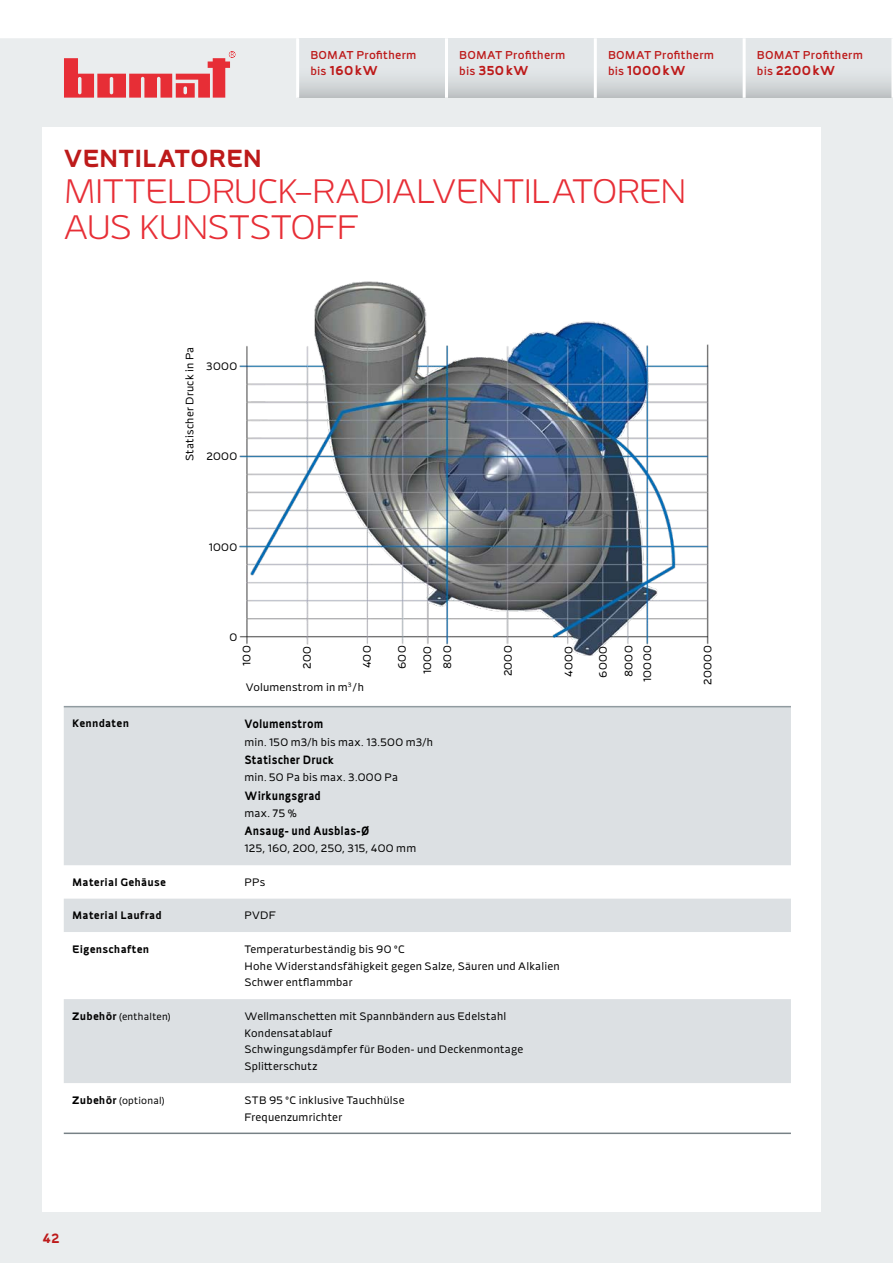
<style>
.page{position:relative;width:893px;height:1263px;background:#fff}
.page>*{position:absolute;margin:0;border:0;box-sizing:border-box;transform-origin:0 0}
.t1{font:300 33px/36px "Adonide";letter-spacing:-.02em;color:#e72e36}
.t2{font:700 24px "Adonide";color:#bd1a1a}
.t3{font:700 13.2px "Adonide";color:#bd1a1a}
.t4{font:700 12.6px "Adonide";letter-spacing:.025em;color:#bd1a1a}
.t5{font:700 11.7px "Adonide";letter-spacing:.015em;color:#000;scale:.9 1}
.t6{font:500 11.1px "Adonide";letter-spacing:.025em;color:#bd1a1a}
.t7{font:10.5px/16.8px "Adonide";letter-spacing:.025em;color:#000}
.t8{font:700 10.5px "Adonide";letter-spacing:.02em;color:#000}
.t9{font:9.6px "Adonide";letter-spacing:.025em;color:#000}
.s1{font-weight:500;font-size:11.1px}
.s2{font-size:10.5px}
.s3{font-weight:700;font-size:10.5px}
</style>
<div class="page">
<div style="left:0;top:38px;width:893px;height:1225px;background:#eaedee"></div>
<div style="left:298px;top:38px;width:595px;height:60px;background:#e3e7e9"></div>
<div style="left:298px;top:64px;width:595px;height:34px;background:linear-gradient(to bottom,#eaeef0,#c1c5c7)"></div>
<hr style="left:891px;top:38px;width:2px;height:60px;background:#fff">
<hr style="left:743px;top:38px;width:3px;height:60px;background:#fff">
<hr style="left:594px;top:38px;width:3px;height:60px;background:#fff">
<hr style="left:445px;top:38px;width:3px;height:60px;background:#fff">
<hr style="left:296px;top:38px;width:3px;height:60px;background:#fff">
<svg style="left:64px;top:51px;width:171px;height:47px;background:#e8969a"></svg>
<div style="left:43px;top:128px;width:778px;height:1084px;background:#fff"></div>
<img style="left:239px;top:281px;width:470px;height:375px">
<svg style="left:64px;top:707px;width:727px;height:376px;fill:#dce0e3"></svg>
<hr style="left:64px;top:1132px;width:172px;height:2px;background:#778186">
<hr style="left:236px;top:1132px;width:555px;height:2px;background:#778186">
<hr style="left:64px;top:706px;width:172px;height:1px;background:#919ba0">
<hr style="left:236px;top:706px;width:555px;height:1px;background:#919ba0">
<p class="t6" style="left:310px;top:48px;width:108px">BOMAT Profitherm</p>
<p class="t4" style="left:310px;top:62px;width:69px"><span class="s1">bis</span> 160kW</p>
<p class="t6" style="left:459px;top:48px;width:108px">BOMAT Profitherm</p>
<p class="t4" style="left:459px;top:62px;width:71px"><span class="s1">bis</span> 350kW</p>
<p class="t6" style="left:608px;top:48px;width:108px">BOMAT Profitherm</p>
<p class="t4" style="left:608px;top:62px;width:79px"><span class="s1">bis</span> 1000kW</p>
<h2 class="t2" style="left:64px;top:142px;width:200px">VENTILATOREN</h2>
<h1 class="t1" style="left:64px;top:173px;width:624px">MITTELDRUCK–RADIALVENTILATOREN<br>AUS KUNSTSTOFF</h1>
<p class="t7" style="left:181px;top:461px;width:116px;rotate:-90deg">Statischer Druck in Pa</p>
<p class="t7" style="left:206px;top:357px;width:33px">3000</p>
<p class="t7" style="left:206px;top:447px;width:32px">2000</p>
<p class="t7" style="left:209px;top:538px;width:30px">1000</p>
<p class="t7" style="left:229px;top:628px;width:9px">0</p>
<p class="t7" style="left:419px;top:674px;width:30px;rotate:-90deg">1000</p>
<p class="t7" style="left:499px;top:676px;width:32px;rotate:-90deg">2000</p>
<p class="t7" style="left:560px;top:677px;width:33px;rotate:-90deg">4000</p>
<p class="t7" style="left:595px;top:678px;width:33px;rotate:-90deg">6000</p>
<p class="t7" style="left:619px;top:682px;width:38px;line-height:18.8px;text-align:center;rotate:-90deg">8000<br>10000</p>
<p class="t7" style="left:699px;top:684px;width:40px;rotate:-90deg">20000</p>
<p class="t7" style="left:359px;top:668px;width:24px;rotate:-90deg">400</p>
<p class="t7" style="left:393px;top:669px;width:25px;rotate:-90deg">600</p>
<p class="t7" style="left:439px;top:669px;width:25px;rotate:-90deg">800</p>
<p class="t7" style="left:238px;top:666px;width:22px;rotate:-90deg">100</p>
<p class="t7" style="left:299px;top:669px;width:24px;rotate:-90deg">200</p>
<p class="t7" style="left:246px;top:678px;width:120px">Volumenstrom in m<sup>3</sup> /h</p>
<p class="t8" style="left:72px;top:716px;width:58px">Kenndaten</p>
<p class="t5" style="left:244px;top:716px;width:89px">Volumenstrom</p>
<p class="t7" style="left:244px;top:733px;width:190px">min. 150 m3/h bis max. 13.500 m3/h</p>
<p class="t5" style="left:244px;top:752px;width:101px">Statischer Druc<span class="s2">k</span></p>
<p class="t7" style="left:244px;top:769px;width:155px">min. 50 Pa bis max. 3.000 Pa</p>
<p class="t5" style="left:244px;top:787px;width:86px">Wirkungsgrad</p>
<p class="t7" style="left:244px;top:804px;width:54px">max. 75 %</p>
<p class="t5" style="left:244px;top:823px;width:140px">Ansaug- und Ausblas-Ø</p>
<p class="t7" style="left:244px;top:840px;width:173px">125, 160, 200, 250, 315, 400 mm</p>
<p class="t8" style="left:72px;top:875px;width:95px">Material Gehäuse</p>
<p class="t7" style="left:244px;top:874px;width:22px">PPs</p>
<p class="t8" style="left:72px;top:908px;width:91px">Material Laufrad</p>
<p class="t7" style="left:244px;top:907px;width:33px">PVDF</p>
<p class="t8" style="left:72px;top:942px;width:79px">Eigenschaften</p>
<p class="t7" style="left:244px;top:940px;width:317px">Temperaturbeständig bis 90 °C<br>Hohe Widerstandsfähigkeit gegen Salze, Säuren und Alkalien<br>Schwer entflammbar</p>
<p class="t9" style="left:72px;top:1010px;width:100px"><span class="s3">Zubehör</span> (enthalten)</p>
<p class="t7" style="left:244px;top:1007px;width:280px">Wellmanschetten mit Spannbändern aus Edelstahl Kondensatablauf<br>Schwingungsdämpfer für Boden- und Deckenmontage Splitterschutz</p>
<p class="t9" style="left:72px;top:1094px;width:94px"><span class="s3">Zubehör</span> (optional)</p>
<p class="t7" style="left:244px;top:1091px;width:161px">STB 95 °C inklusive Tauchhülse<br>Frequenzumrichter</p>
<p class="t3" style="left:43px;top:1229px;width:18px">42</p>
<p class="t6" style="left:757px;top:48px;width:108px">BOMAT Profitherm</p>
<p class="t4" style="left:757px;top:62px;width:80px"><span class="s1">bis</span> 2200kW</p>
</div>
